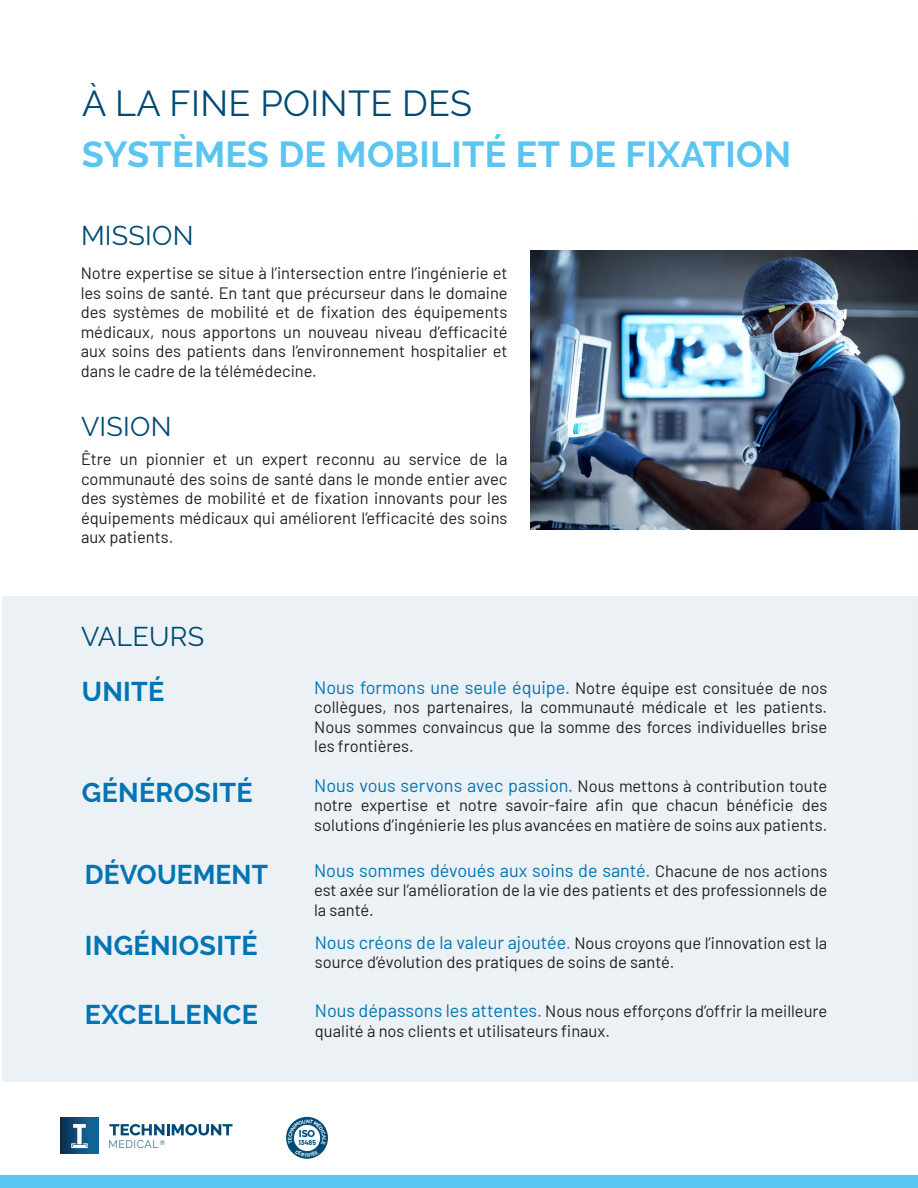
<style>
.page{position:relative;width:918px;height:1188px;background:#fff}
.page>*{position:absolute;margin:0;border:0;box-sizing:border-box;transform-origin:0 0}
.Title_paragraph_blue{font:700 36px "Raleway";letter-spacing:.01em;color:#5ac5f0}
.TM_Title_Technimount_Blue{font:36px "Raleway";letter-spacing:.01em;color:#004a76}
.TM_Subtitle_2_Light_Blue{font:700 27px "Raleway";letter-spacing:.01em;color:#0075b3}
.TM_Subtitle_Blue{font:27px "Raleway";letter-spacing:.01em;color:#004a76}
.TM_Paragraph_Normal{font:18px "Barlow";color:#0075b3}
.TM_Paragraph_Normal-2{font:16.5px/19.5px "Barlow";color:#231f20;text-align:justify}
.t1{font:300 10.95px "Raleway";letter-spacing:.055em;color:#004a76}
.t2{font:800 9.9px "Raleway";color:#004a76}
.t3{font:700 6.9px "Barlow";color:#004a76}
.s1{font-size:18px;color:#0075b3}
.s2{font-size:16.5px;color:#231f20}
.s3{color:#0075b3}
</style>
<div class="page">
<div style="left:2px;top:596px;width:916px;height:486px;background:#ecf1f5"></div>
<div style="left:0;top:1176px;width:918px;height:12px;background:#5ac5f0"></div>
<img style="left:531px;top:250px;width:382px;height:279px">
<img style="left:913px;top:250px;width:5px;height:280px">
<svg style="left:109px;top:1124px;width:124px;height:11px"></svg>
<svg style="left:61px;top:1118px;width:37px;height:36px"></svg>
<svg style="left:71px;top:1124px;width:17px;height:24px"></svg>
<svg style="left:286px;top:1117px;width:42px;height:42px"></svg>
<svg style="left:288px;top:1119px;width:38px;height:38px"></svg>
<p class="TM_Title_Technimount_Blue" style="left:82px;top:83px;width:391px">À LA FINE POINTE DES</p>
<p class="Title_paragraph_blue" style="left:82px;top:133px;width:711px">SYSTÈMES DE MOBILITÉ ET DE FIXATION</p>
<p class="TM_Subtitle_Blue" style="left:81px;top:219px;width:114px">MISSION</p>
<p class="TM_Paragraph_Normal-2" style="left:81px;top:262px;width:428px">Notre expertise se situe à l’intersection entre l’ingénierie et les soins de santé. En tant que précurseur dans le domaine des systèmes de mobilité et de fixation des équipements médicaux, nous apportons un nouveau niveau d’efficacité aux soins des patients dans l’environnement hospitalier et dans le cadre de la télémédecine.</p>
<p class="TM_Subtitle_Blue" style="left:81px;top:410px;width:92px">VISION</p>
<p class="TM_Paragraph_Normal-2" style="left:81px;top:448px;width:428px">Être un pionnier et un expert reconnu au service de la communauté des soins de santé dans le monde entier avec des systèmes de mobilité et de fixation innovants pour les équipements médicaux qui améliorent l’efficacité des soins aux patients.</p>
<p class="TM_Subtitle_Blue" style="left:81px;top:620px;width:125px">VALEURS</p>
<p class="TM_Subtitle_2_Light_Blue" style="left:82px;top:676px;width:84px">UNITÉ</p>
<p class="TM_Subtitle_2_Light_Blue" style="left:82px;top:777px;width:172px">GÉNÉROSITÉ</p>
<p class="TM_Subtitle_2_Light_Blue" style="left:85px;top:859px;width:185px">DÉVOUEMENT</p>
<p class="TM_Subtitle_2_Light_Blue" style="left:85px;top:930px;width:174px">INGÉNIOSITÉ</p>
<p class="TM_Subtitle_2_Light_Blue" style="left:85px;top:1000px;width:175px">EXCELLENCE</p>
<p class="TM_Paragraph_Normal-2" style="left:314px;top:677px;width:515px"><span class="s1">Nous formons une seule équipe.</span> Notre équipe est consituée de nos collègues, nos partenaires, la communauté médicale et les patients.<br>Nous sommes convaincus que la somme des forces individuelles brise les frontières.</p>
<p class="TM_Paragraph_Normal-2" style="left:314px;top:775px;width:515px"><span class="s1">Nous vous servons avec passion.</span> Nous mettons à contribution toute notre expertise et notre savoir-faire afin que chacun bénéficie des solutions d’ingénierie les plus avancées en matière de soins aux patients.</p>
<p class="TM_Paragraph_Normal" style="left:314px;top:857px;width:515px">Nous sommes dévoués aux soins de santé. <span class="s2">Chacune de nos actions</span></p>
<p class="TM_Paragraph_Normal-2" style="left:314px;top:879px;width:515px">est axée sur l’amélioration de la vie des patients et des professionnels de la santé.</p>
<p class="TM_Paragraph_Normal-2" style="left:315px;top:932px;width:514px"><span class="s1">Nous créons de la valeur ajoutée</span><span class="s3">.</span> Nous croyons que l’innovation est la source d’évolution des pratiques de soins de santé.</p>
<p class="TM_Paragraph_Normal-2" style="left:315px;top:1000px;width:514px"><span class="s1">Nous dépassons les attentes.</span> Nous nous efforçons d’offrir la meilleure qualité à nos clients et utilisateurs finaux.</p>
<p class="t1" style="left:108px;top:1138px;width:58px">MEDICAL <sup>®</sup></p>
<p class="t2" style="left:299px;top:1127px;width:18px">ISO</p>
<p class="t3" style="left:298px;top:1137px;width:19px">13485</p>
</div>
